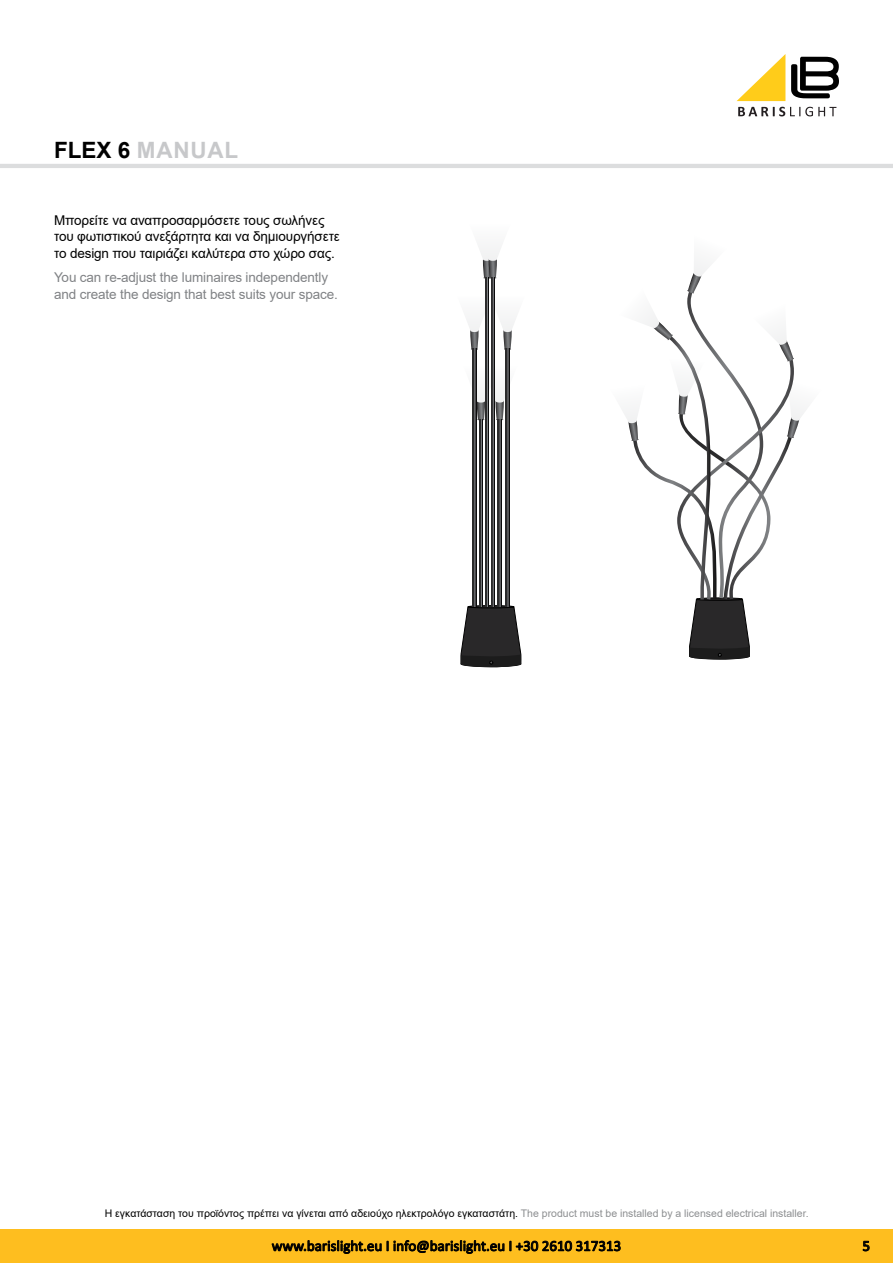
<style>
.page{position:relative;width:893px;height:1263px;background:#fff}
.page>*{position:absolute;margin:0;border:0;box-sizing:border-box;transform-origin:0 0}
.t1{font:700 22.5px "Arial";color:#c7c8ca}
.t2{font:15px "Calibri";color:#000}
.t3{font:13.5px/16.2px "Arial";letter-spacing:-.01em;color:#000}
.t4{font:13.5px/16.2px "Arial";letter-spacing:-.01em;color:#808285}
.t5{font:10.5px "Arial";color:#000}
.s1{color:#000}
.s2{color:#8d8f91}
</style>
<div class="page">
<svg style="left:738px;top:107px;width:98px;height:9px"></svg>
<svg style="left:791px;top:57px;width:48px;height:41px"></svg>
<svg style="left:737px;top:54px;width:48px;height:47px"></svg>
<div style="left:0;top:1229px;width:893px;height:34px;background:#febe1f"></div>
<svg style="left:272px;top:1240px;width:109px;height:13px"></svg>
<svg style="left:394px;top:1240px;width:110px;height:13px"></svg>
<svg style="left:510px;top:1241px;width:110px;height:10px"></svg>
<hr style="left:0;top:164px;width:893px;height:4px;background:#dcddde">
<svg style="left:863px;top:1241px;width:6px;height:10px"></svg>
<div style="left:468px;top:605px;width:46px;height:3px;border:1px solid #000;border-radius:50%"></div>
<svg style="left:460px;top:607px;width:62px;height:60px;background:#3d3c3d"></svg>
<svg style="left:498px;top:420px;width:3px;height:186px"></svg>
<svg style="left:472px;top:363px;width:38px;height:57px"></svg>
<svg style="left:479px;top:419px;width:4px;height:187px"></svg>
<svg style="left:473px;top:350px;width:3px;height:256px"></svg>
<svg style="left:466px;top:318px;width:50px;height:32px"></svg>
<svg style="left:506px;top:348px;width:3px;height:258px"></svg>
<svg style="left:485px;top:279px;width:4px;height:327px"></svg>
<svg style="left:479px;top:247px;width:22px;height:32px"></svg>
<svg style="left:491px;top:277px;width:4px;height:329px"></svg>
<svg style="left:623px;top:260px;width:183px;height:400px"></svg>
<h1 class="t1" style="left:54px;top:134px;width:186px"><span class="s1">FLEX 6</span> MANUAL</h1>
<p class="t3" style="left:54px;top:212px;width:287px">Mπορείτε να αναπροσαρμόσετε τους σωλήνες του φωτιστικού ανεξάρτητα και να δημιουργήσετε το design που ταιριάζει καλύτερα στο χώρο σας.</p>
<p class="t4" style="left:54px;top:269px;width:285px">You can re-adjust the luminaires independently and create the design that best suits your space.</p>
<p class="t5" style="left:105px;top:1206px;width:705px">H εγκατάσταση του προϊόντος πρέπει να γίνεται από αδειούχο ηλεκτρολόγο εγκαταστάτη. <span class="s2">The product must be installed by a licensed electrical installer.</span></p>
<h2 class="t2" style="left:272px;top:1235px;width:351px">www.barislight.eu I info@barislight.eu Ι +30 2610 317313</h2>
<h2 class="t2" style="left:862px;top:1235px;width:9px">5</h2>
</div>
